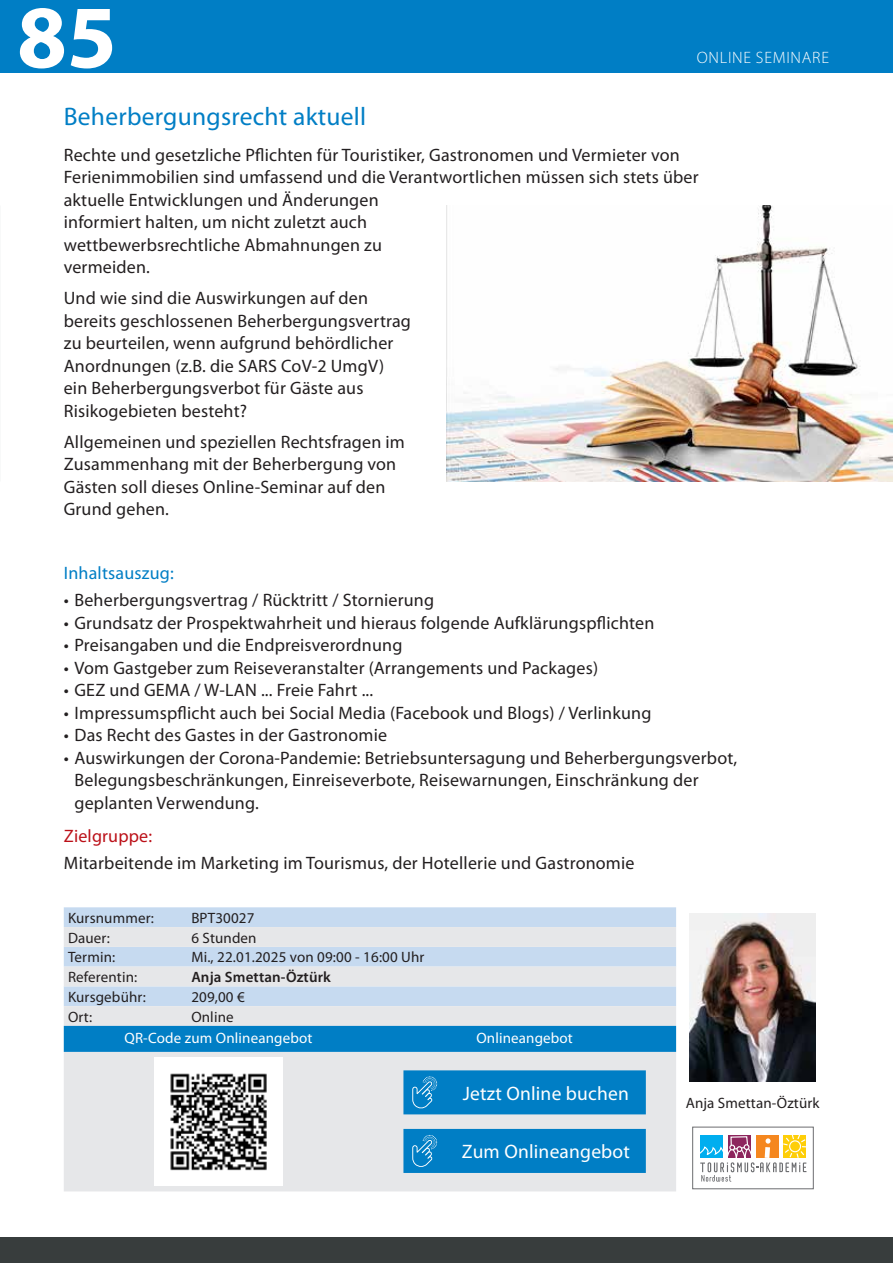
<style>
.page{position:relative;width:893px;height:1263px;background:#fff}
.page>*{position:absolute;margin:0;border:0;box-sizing:border-box;transform-origin:0 0}
.t1{font:700 90px "Myriad Pro";color:#fff}
.t2{font:25.5px "Myriad Pro";letter-spacing:.01em;color:#007ec5}
.t3{font:19.5px "Myriad Pro";letter-spacing:.01em;color:#fff}
.t4{font:18px/22.5px "Myriad Pro";letter-spacing:.01em;color:#231f20}
.t5{font:18px "Myriad Pro";letter-spacing:.01em;color:#007ec5}
.t6{font:18px "Myriad Pro";letter-spacing:.01em;color:#bb1018}
.t7{font:300 16.5px "Myriad Pro";letter-spacing:.045em;color:#fff}
.t8{font:15px "Myriad Pro";letter-spacing:.01em;color:#231f20}
.t9{font:15px "Myriad Pro";letter-spacing:.01em;color:#fff}
.t10{font:600 15px "Myriad Pro";letter-spacing:.01em;color:#231f20}
</style>
<div class="page">
<div style="left:0;top:1237px;width:893px;height:26px;background:#383d3d"></div>
<div style="left:0;top:0;width:893px;height:72px;background:#007ec5"></div>
<div style="left:64px;top:907px;width:612px;height:20px;background:#c6daf0"></div>
<svg style="left:64px;top:927px;width:612px;height:264px;background:#dee4ea"></svg>
<div style="left:64px;top:1026px;width:612px;height:26px;background:#007ec5"></div>
<img style="left:689px;top:913px;width:127px;height:168px">
<img style="left:155px;top:1058px;width:127px;height:127px">
<div style="left:403px;top:1070px;width:243px;height:44px;background:#007ec5"></div>
<div style="left:403px;top:1129px;width:243px;height:44px;background:#007ec5"></div>
<img style="left:446px;top:205px;width:447px;height:277px">
<div style="left:692px;top:1127px;width:122px;height:62px;border:1px solid #6c6d70"></div>
<svg style="left:700px;top:1135px;width:107px;height:46px"></svg>
<h1 class="t1" style="left:17px;top:-22px;width:101px">85</h1>
<p class="t7" style="left:697px;top:48px;width:134px">ONLINE SEMINARE</p>
<h2 class="t2" style="left:64px;top:101px;width:304px">Beherbergungsrecht aktuell</h2>
<p class="t4" style="left:64px;top:143px;width:636px">Rechte und gesetzliche Pflichten für Touristiker, Gastronomen und Vermieter von Ferienimmobilien sind umfassend und die Verantwortlichen müssen sich stets über aktuelle Entwicklungen und Änderungen<br>informiert halten, um nicht zuletzt auch<br>wettbewerbsrechtliche Abmahnungen zu<br>vermeiden.</p>
<p class="t4" style="left:64px;top:287px;width:349px">Und wie sind die Auswirkungen auf den bereits geschlossenen Beherbergungsvertrag zu beurteilen, wenn aufgrund behördlicher Anordnungen (z.B. die SARS CoV-2 UmgV) ein Beherbergungsverbot für Gäste aus Risikogebieten besteht?</p>
<p class="t4" style="left:64px;top:430px;width:343px">Allgemeinen und speziellen Rechtsfragen im Zusammenhang mit der Beherbergung von Gästen soll dieses Online-Seminar auf den Grund gehen.</p>
<p class="t5" style="left:64px;top:562px;width:111px">Inhaltsauszug:</p>
<p class="t4" style="left:64px;top:588px;width:372px">• Beherbergungsvertrag / Rücktritt / Stornierung</p>
<p class="t4" style="left:64px;top:611px;width:592px">• Grundsatz der Prospektwahrheit und hieraus folgende Aufklärungspflichten</p>
<p class="t4" style="left:64px;top:633px;width:340px">• Preisangaben und die Endpreisverordnung</p>
<p class="t4" style="left:64px;top:656px;width:536px">• Vom Gastgeber zum Reiseveranstalter (Arrangements und Packages)</p>
<p class="t4" style="left:64px;top:678px;width:311px">• GEZ und GEMA / W-LAN ... Freie Fahrt ...</p>
<p class="t4" style="left:64px;top:701px;width:589px">• Impressumspflicht auch bei Social Media (Facebook und Blogs) / Verlinkung</p>
<p class="t4" style="left:64px;top:723px;width:325px">• Das Recht des Gastes in der Gastronomie</p>
<p class="t4" style="left:75px;top:746px;width:664px;text-indent:-11px">• Auswirkungen der Corona-Pandemie: Betriebsuntersagung und Beherbergungsverbot,<br>Belegungsbeschränkungen, Einreiseverbote, Reisewarnungen, Einschränkung der geplanten Verwendung.</p>
<p class="t6" style="left:64px;top:825px;width:90px">Zielgruppe:</p>
<p class="t4" style="left:64px;top:851px;width:572px">Mitarbeitende im Marketing im Tourismus, der Hotellerie und Gastronomie</p>
<p class="t8" style="left:68px;top:908px;width:87px">Kursnummer:</p>
<p class="t8" style="left:191px;top:908px;width:65px">BPT30027</p>
<p class="t8" style="left:68px;top:928px;width:43px">Dauer:</p>
<p class="t8" style="left:191px;top:928px;width:67px">6 Stunden</p>
<p class="t8" style="left:68px;top:948px;width:49px">Termin:</p>
<p class="t8" style="left:191px;top:948px;width:235px">Mi., 22.01.2025 von 09:00 - 16:00 Uhr</p>
<p class="t8" style="left:68px;top:968px;width:71px">Referentin:</p>
<p class="t10" style="left:191px;top:967px;width:141px">Anja Smettan-Öztürk</p>
<p class="t8" style="left:68px;top:987px;width:79px">Kursgebühr:</p>
<p class="t8" style="left:191px;top:987px;width:55px">209,00 €</p>
<p class="t8" style="left:68px;top:1007px;width:26px">Ort:</p>
<p class="t8" style="left:191px;top:1007px;width:44px">Online</p>
<p class="t9" style="left:125px;top:1029px;width:189px">QR-Code zum Onlineangebot</p>
<p class="t9" style="left:476px;top:1029px;width:98px">Onlineangebot</p>
<p class="t3" style="left:463px;top:1081px;width:168px">Jetzt Online buchen</p>
<p class="t3" style="left:462px;top:1140px;width:170px">Zum Onlineangebot</p>
<p class="t8" style="left:686px;top:1094px;width:135px">Anja Smettan-Öztürk</p>
</div>
